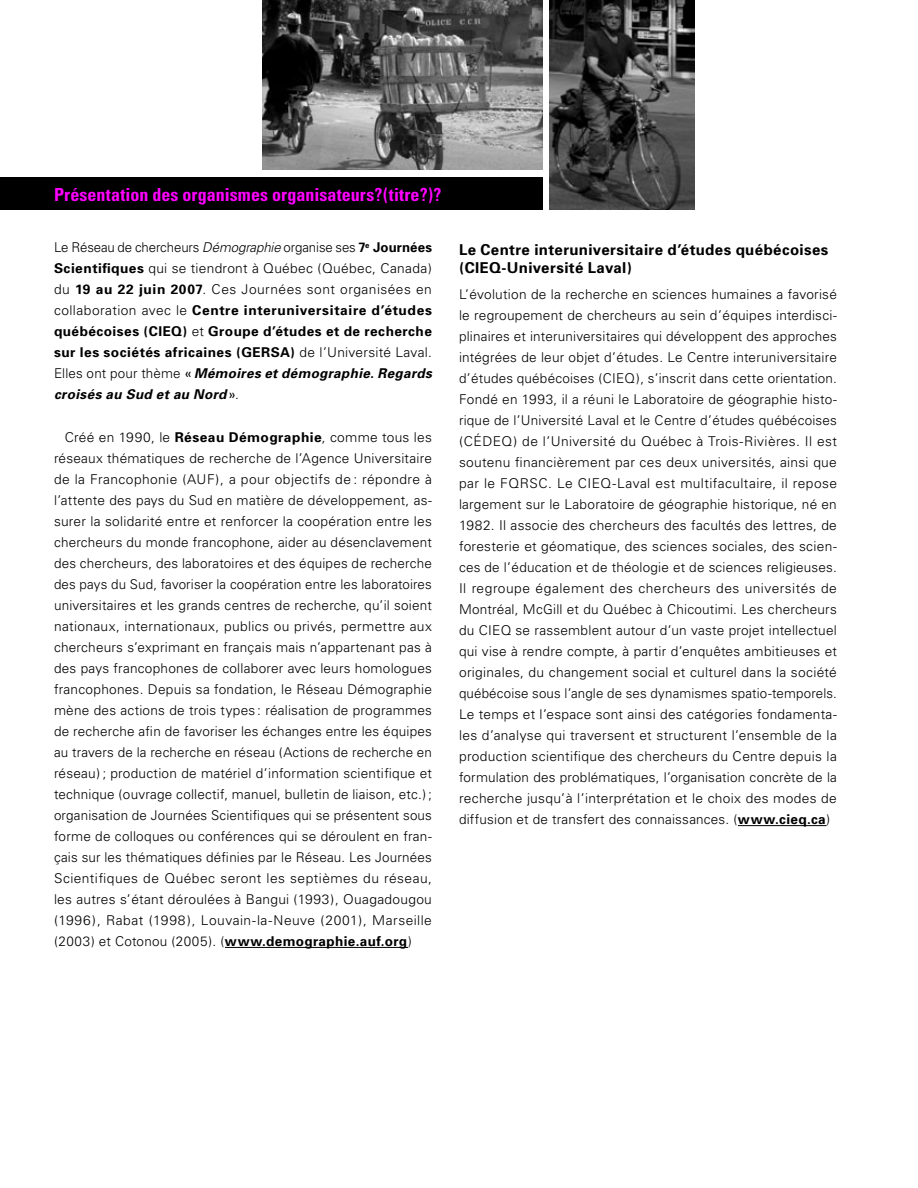
<style>
.page{position:relative;width:918px;height:1188px;background:#fff}
.page>*{position:absolute;margin:0;border:0;box-sizing:border-box;transform-origin:0 0}
.t1{font:700 condensed 18px "Univers";letter-spacing:.005em;color:#f0f}
.t2{font:700 15px/18px "Univers";letter-spacing:.025em;color:#000}
.t3{font:300 13.5px/21px "Univers";letter-spacing:.025em;color:#000;text-align:justify}
.s1{font-style:italic}
.s2{font-weight:700}
.s3{font-weight:400}
.s4{font-weight:700;font-style:italic}
</style>
<div class="page">
<div style="left:0;top:177px;width:542px;height:33px;background:#000"></div>
<hr style="left:225px;top:947px;width:183px;height:1px;background:#000">
<hr style="left:738px;top:825px;width:89px;height:1px;background:#000">
<img style="left:549px;top:0;width:145px;height:209px">
<img style="left:262px;top:0;width:281px;height:170px">
<h1 class="t1" style="left:54px;top:183px;width:389px">Présentation des organismes organisateurs?(titre?)?</h1>
<p class="t3" style="left:54px;top:237px;width:379px">Le Réseau de chercheurs <span class="s1">Démographie</span> organise ses <span class="s2">7</span><sup>e</sup> <span class="s2">Journées Scientifiques</span> qui se tiendront à Québec (Québec, Canada) du <span class="s2">19 au 22 juin 2007</span>. Ces Journées sont organisées en collaboration avec le <span class="s2">Centre interuniversitaire d’études québécoises (CIEQ)</span> et <span class="s2">Groupe d’études et de recherche sur les sociétés africaines (GERSA)</span> de l’Université Laval.<br>Elles ont pour thème <span class="s3">«</span> <span class="s4">Mémoires et démographie. Regards croisés au Sud et au Nord</span> <span class="s3">»</span>.</p>
<p class="t3" style="left:54px;top:427px;width:380px;text-indent:11px">Créé en 1990, le <span class="s2">Réseau Démographie</span>, comme tous les réseaux thématiques de recherche de l’Agence Universitaire de la Francophonie (AUF), a pour objectifs de : répondre à l’attente des pays du Sud en matière de développement, as&shy;surer la solidarité entre et renforcer la coopération entre les chercheurs du monde francophone, aider au désenclavement des chercheurs, des laboratoires et des équipes de recherche des pays du Sud, favoriser la coopération entre les laboratoires universitaires et les grands centres de recherche, qu’il soient nationaux, internationaux, publics ou privés, permettre aux chercheurs s’exprimant en français mais n’appartenant pas à des pays francophones de collaborer avec leurs homologues francophones. Depuis sa fondation, le Réseau Démographie mène des actions de trois types : réalisation de programmes de recherche afin de favoriser les échanges entre les équipes au travers de la recherche en réseau (Actions de recherche en réseau) ; production de matériel d’information scientifique et technique (ouvrage collectif, manuel, bulletin de liaison, etc.) ; organisation de Journées Scientifiques qui se présentent sous forme de colloques ou conférences qui se déroulent en fran&shy;çais sur les thématiques définies par le Réseau. Les Journées Scientifiques de Québec seront les septièmes du réseau, les autres s’étant déroulées à Bangui (1993), Ouagadougou (1996), Rabat (1998), Louvain-la-Neuve (2001), Marseille (2003) et Cotonou (2005). (<span class="s2">www.demographie.auf.org</span>)</p>
<p class="t2" style="left:459px;top:241px;width:371px">Le Centre interuniversitaire d’études québécoises (CIEQ-Université Laval)</p>
<p class="t3" style="left:459px;top:284px;width:380px">L’évolution de la recherche en sciences humaines a favorisé le regroupement de chercheurs au sein d’équipes interdisci&shy;plinaires et interuniversitaires qui développent des approches intégrées de leur objet d’études. Le Centre interuniversitaire d’études québécoises (CIEQ), s’inscrit dans cette orientation.<br>Fondé en 1993, il a réuni le Laboratoire de géographie histo&shy;rique de l’Université Laval et le Centre d’études québécoises (CÉDEQ) de l’Université du Québec à Trois-Rivières. Il est soutenu financièrement par ces deux universités, ainsi que par le FQRSC. Le CIEQ-Laval est multifacultaire, il repose largement sur le Laboratoire de géographie historique, né en 1982. Il associe des chercheurs des facultés des lettres, de foresterie et géomatique, des sciences sociales, des scien&shy;ces de l’éducation et de théologie et de sciences religieuses.<br>Il regroupe également des chercheurs des universités de Montréal, McGill et du Québec à Chicoutimi. Les chercheurs du CIEQ se rassemblent autour d’un vaste projet intellectuel qui vise à rendre compte, à partir d’enquêtes ambitieuses et originales, du changement social et culturel dans la société québécoise sous l’angle de ses dynamismes spatio-temporels.<br>Le temps et l’espace sont ainsi des catégories fondamenta&shy;les d’analyse qui traversent et structurent l’ensemble de la production scientifique des chercheurs du Centre depuis la formulation des problématiques, l’organisation concrète de la recherche jusqu’à l’interprétation et le choix des modes de diffusion et de transfert des connaissances. (<span class="s2">www.cieq.ca</span>)</p>
</div>
